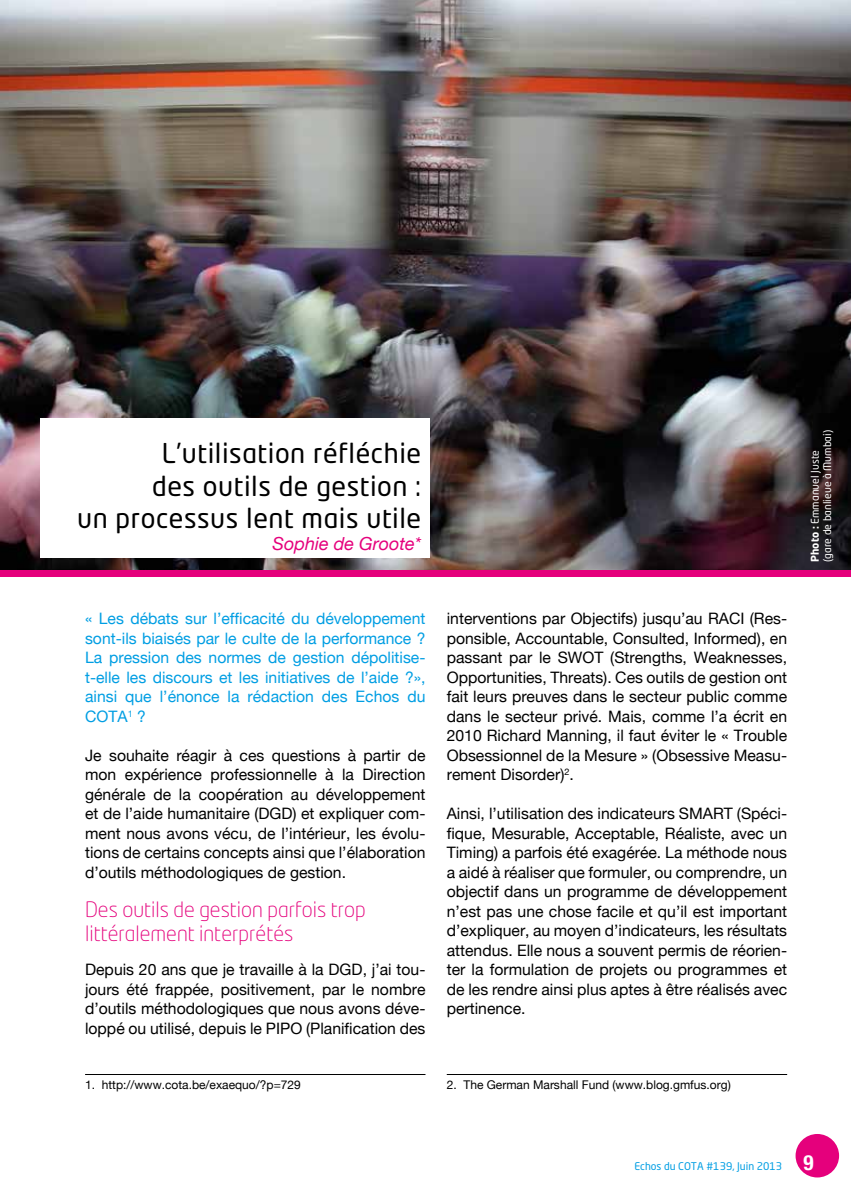
<style>
.page{position:relative;width:851px;height:1191px;background:#fff}
.page>*{position:absolute;margin:0;border:0;box-sizing:border-box;transform-origin:0 0}
.t1{font:27px/32.4px "Neo Tech Std";letter-spacing:.02em;color:#000;text-align:right}
.t2{font:300 21px/24px "Neo Tech Std";color:#e5007c}
.t3{font:italic 18px "Helvetica Neue";color:#e5007c}
.t4{font:15.75px/19.5px "Helvetica Neue";color:#000;text-align:justify}
.t5{font:15.75px/19.5px "Helvetica Neue";color:#009ee3;text-align:justify}
.t6{font:12px "Helvetica Neue";color:#000}
.t7{font:10.5px/12.6px "Neo Tech Std";color:#fff}
.t8{font:10.5px "Neo Sans Std";color:#009ee3}
.s1{font-weight:700}
.s2{font-family:"Helvetica Neue";font-weight:700;font-stretch:condensed;font-size:21px;color:#fff}
</style>
<div class="page">
<div style="left:795px;top:1134px;width:44px;height:43px;background:#e5007c;border-radius:50%"></div>
<img style="left:0;top:0;width:850px;height:570px">
<hr style="left:85px;top:1074px;width:340px;height:1px;background:#000">
<hr style="left:446px;top:1074px;width:341px;height:1px;background:#000">
<div style="left:41px;top:418px;width:388px;height:140px;background:#fff"></div>
<div style="left:0;top:570px;width:850px;height:6px;background:#e5007c"></div>
<h1 class="t1" style="left:77px;top:437px;width:345px">L’utilisation réfléchie<br>des outils de gestion :<br>un processus lent mais utile</h1>
<p class="t3" style="left:272px;top:530px;width:150px">Sophie de Groote*</p>
<p class="t5" style="left:85px;top:610px;width:342px">« Les débats sur l’efficacité du développement sont-ils biaisés par le culte de la performance ?<br>La pression des normes de gestion dépolitise&shy;t-elle les discours et les initiatives de l’aide ?», ainsi que l’énonce la rédaction des Echos du COTA<sup>1</sup> ?</p>
<p class="t4" style="left:85px;top:746px;width:342px">Je souhaite réagir à ces questions à partir de mon expérience professionnelle à la Direction générale de la coopération au développement et de l’aide humanitaire (DGD) et expliquer com&shy;ment nous avons vécu, de l’intérieur, les évolu&shy;tions de certains concepts ainsi que l’élaboration d’outils méthodologiques de gestion.</p>
<h2 class="t2" style="left:85px;top:897px;width:282px">Des outils de gestion parfois trop littéralement interprétés</h2>
<p class="t4" style="left:85px;top:961px;width:342px">Depuis 20 ans que je travaille à la DGD, j’ai tou&shy;jours été frappée, positivement, par le nombre d’outils méthodologiques que nous avons déve&shy;loppé ou utilisé, depuis le PIPO (Planification des</p>
<p class="t6" style="left:85px;top:1076px;width:217px">1. http://www.cota.be/exaequo/?p=729</p>
<p class="t4" style="left:446px;top:610px;width:342px">interventions par Objectifs) jusqu’au RACI (Res&shy;ponsible, Accountable, Consulted, Informed), en passant par le SWOT (Strengths, Weaknesses, Opportunities, Threats). Ces outils de gestion ont fait leurs preuves dans le secteur public comme dans le secteur privé. Mais, comme l’a écrit en 2010 Richard Manning, il faut éviter le « Trouble Obsessionnel de la Mesure » (Obsessive Measu&shy;rement Disorder)<sup>2</sup>.</p>
<p class="t4" style="left:446px;top:805px;width:342px">Ainsi, l’utilisation des indicateurs SMART (Spéci&shy;fique, Mesurable, Acceptable, Réaliste, avec un Timing) a parfois été exagérée. La méthode nous a aidé à réaliser que formuler, ou comprendre, un objectif dans un programme de développement n’est pas une chose facile et qu’il est important d’expliquer, au moyen d’indicateurs, les résultats attendus. Elle nous a souvent permis de réorien&shy;ter la formulation de projets ou programmes et de les rendre ainsi plus aptes à être réalisés avec pertinence.</p>
<p class="t6" style="left:446px;top:1076px;width:285px">2. The German Marshall Fund (www.blog.gmfus.org)</p>
<p class="t7" style="left:808px;top:562px;width:133px;rotate:-90deg"><span class="s1">Photo :</span> Emmanuel Juste (gare de banlieue à Mumbai)</p>
<p class="t8" style="left:634px;top:1160px;width:180px">Echos du COTA #139, Juin 2013 <span class="s2">9</span></p>
</div>
